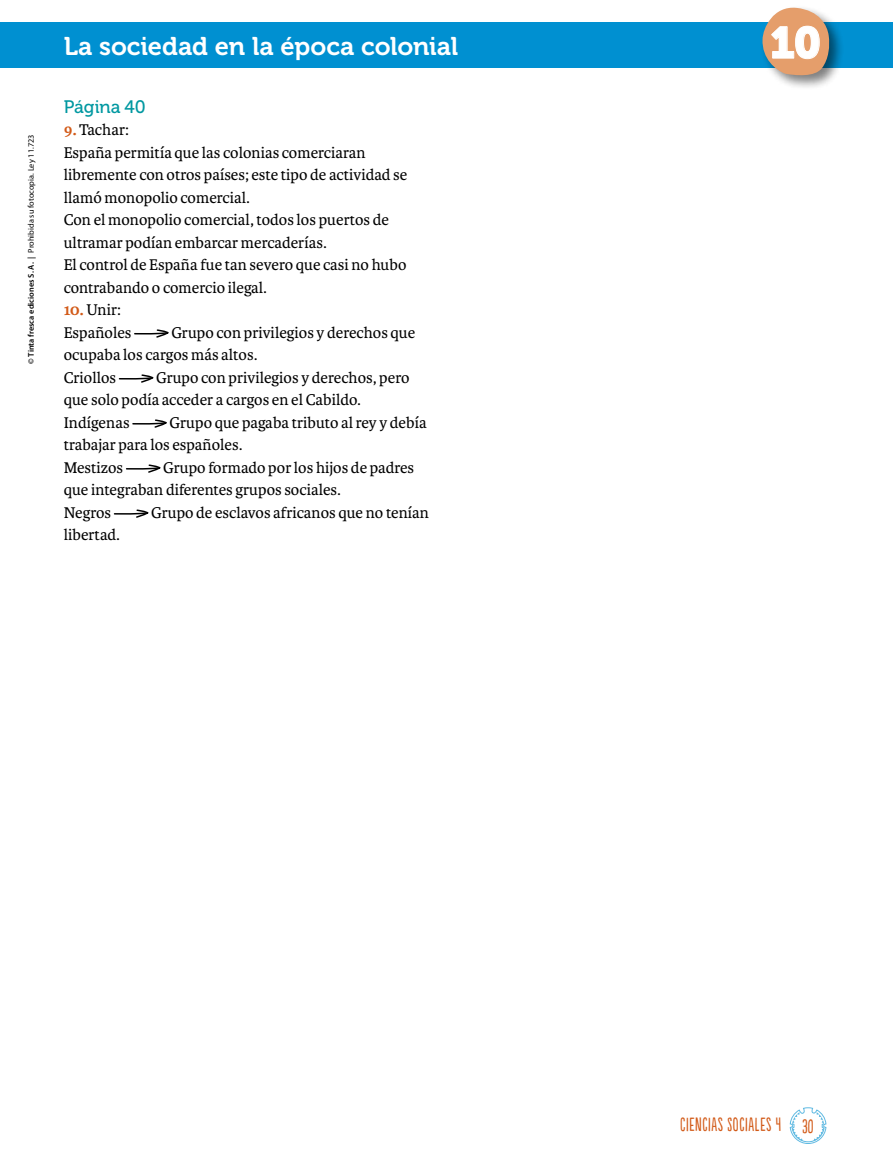
<style>
.page{position:relative;width:893px;height:1170px;background:#fff}
.page>*{position:absolute;margin:0;border:0;box-sizing:border-box;transform-origin:0 0}
.t1{font:43.95px "Museo 900";color:#fff}
.t2{font:25.5px "Museo 700";letter-spacing:-.005em;color:#fff}
.t3{font:18px "Populaire";letter-spacing:.04em;color:#d25a18}
.t4{font:18px "Museo 500";letter-spacing:-.005em;color:#0098a1}
.t5{font:16.5px/22.5px "Karmina Basic";color:#000}
.t6{font:8.25px "Myriad Pro";color:#000}
.s1{font-weight:600}
.s2{font-weight:700;color:#d25a18}
</style>
<div class="page">
<div style="left:0;top:22px;width:893px;height:46px;background:#0090d1"></div>
<div style="left:759px;top:4px;width:85px;height:86px;background:#000;opacity:.5"></div>
<svg style="left:134px;top:329px;width:35px;height:9px"></svg>
<svg style="left:118px;top:374px;width:36px;height:9px"></svg>
<svg style="left:132px;top:419px;width:35px;height:9px"></svg>
<svg style="left:126px;top:464px;width:35px;height:9px"></svg>
<svg style="left:113px;top:509px;width:36px;height:9px"></svg>
<svg style="left:762px;top:5px;width:68px;height:73px"></svg>
<svg style="left:790px;top:1107px;width:36px;height:36px"></svg>
<p class="t6" style="left:27px;top:364px;width:230px;rotate:-90deg"><span class="s1">© Tinta fresca ediciones S. A. |</span> Prohibida su fotocopia. Ley 11.723</p>
<h2 class="t2" style="left:64px;top:32px;width:396px">La sociedad en la época colonial</h2>
<h1 class="t1" style="left:770px;top:18px;width:53px">10</h1>
<p class="t4" style="left:64px;top:96px;width:84px">Página 40</p>
<p class="t5" style="left:64px;top:119px;width:345px"><span class="s2">9.</span> Tachar:<br>España permitía que las colonias comerciaran libremente con otros países; este tipo de actividad se llamó monopolio comercial.<br>Con el monopolio comercial, todos los puertos de ultramar podían embarcar mercaderías.<br>El control de España fue tan severo que casi no hubo contrabando o comercio ilegal.</p>
<p class="t5" style="left:64px;top:299px;width:69px"><span class="s2">10.</span> Unir:<br>Españoles</p>
<p class="t5" style="left:64px;top:321px;width:353px;text-indent:108px">Grupo con privilegios y derechos que ocupaba los cargos más altos.<br>Criollos</p>
<p class="t5" style="left:64px;top:366px;width:347px;text-indent:92px">Grupo con privilegios y derechos, pero que solo podía acceder a cargos en el Cabildo.<br>Indígenas</p>
<p class="t5" style="left:64px;top:411px;width:364px;text-indent:106px">Grupo que pagaba tributo al rey y debía trabajar para los españoles.<br>Mestizos</p>
<p class="t5" style="left:64px;top:456px;width:352px;text-indent:99px">Grupo formado por los hijos de padres que integraban diferentes grupos sociales.<br>Negros</p>
<p class="t5" style="left:151px;top:501px;width:279px">Grupo de esclavos africanos que no tenían</p>
<p class="t5" style="left:64px;top:524px;width:58px">libertad.</p>
<p class="t3" style="left:680px;top:1114px;width:135px">CIENCIAS SOCIALES 4 30</p>
</div>
